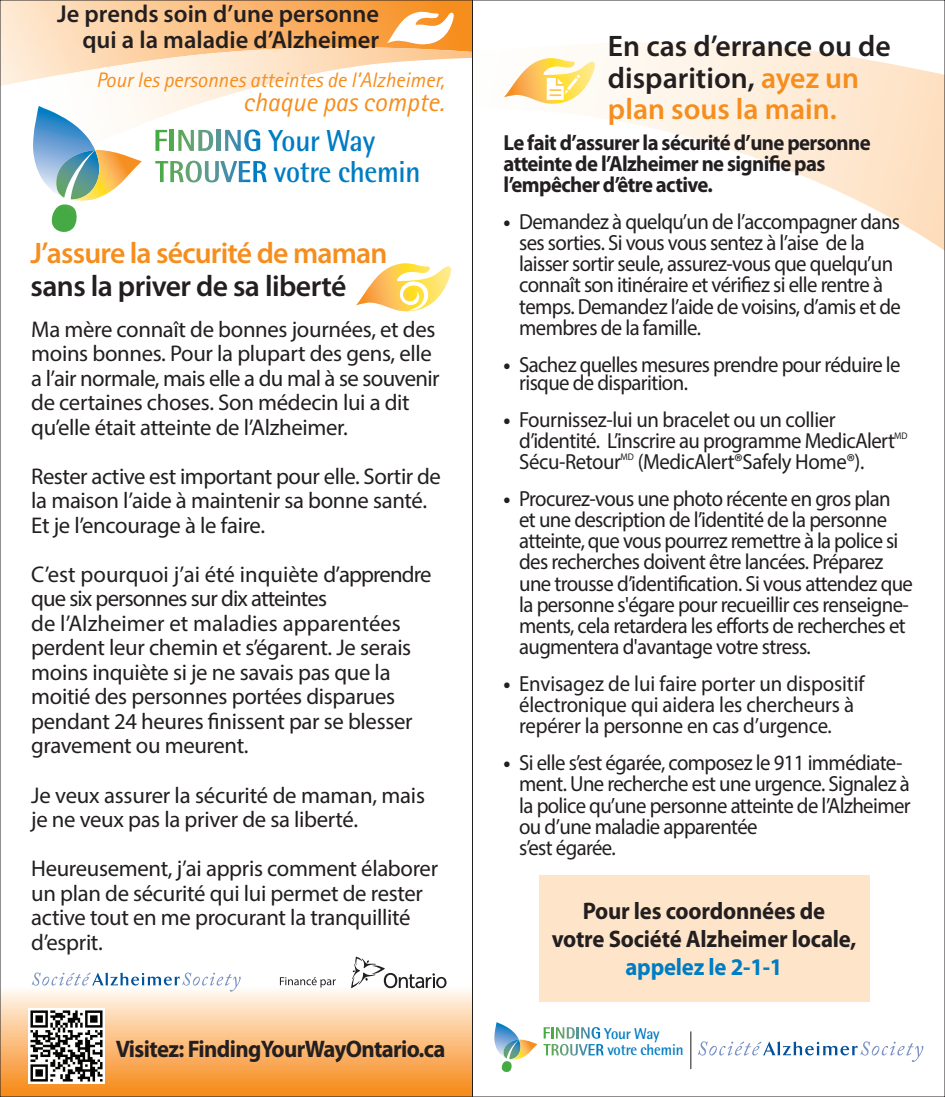
<style>
.page{position:relative;width:945px;height:1097px;background:#fff}
.page>*{position:absolute;margin:0;border:0;box-sizing:border-box;transform-origin:0 0}
.t1{font:700 30.45px/31px "Rotis Semi Sans";letter-spacing:-.01em;color:#007cc2;scale:.92 1}
.t2{font:600 29.75px/31.5px "Myriad Pro";color:#231f20}
.t3{font:600 29.75px/33.2px "Myriad Pro";letter-spacing:-.03em;color:#f68e1e}
.t4{font:italic 26.25px "Rotis Sans Serif";color:#f68e1e}
.t5{font:600 24.5px/26.2px "Myriad Pro";color:#231f20;text-align:right}
.t6{font:700 23.97px/28px "Myriad Pro";letter-spacing:-.01em;color:#231f20;text-align:center;scale:.95 1}
.t7{font:700 23.97px "Myriad Pro";letter-spacing:-.03em;color:#231f20;scale:.95 1}
.t8{font:22.75px/24.5px "Myriad Pro";letter-spacing:-.015em;color:#231f20}
.t9{font:22.75px "Myriad Pro";letter-spacing:-.04em;color:#231f20}
.t10{font:21.88px/21.2px "Myriad Pro";letter-spacing:-.03em;color:#231f20;scale:.95 1}
.t11{font:21.88px/21.2px "Myriad Pro";letter-spacing:-.01em;color:#231f20;scale:.95 1}
.t12{font:700 21.88px/21.2px "Myriad Pro";letter-spacing:-.03em;color:#231f20;scale:.95 1}
.t13{font:italic 21px "Rotis Sans Serif";color:#f68e1e}
.t14{font:700 15.75px/16.6px "Rotis Semi Sans";letter-spacing:-.01em;color:#007cc2;scale:.92 1}
.t15{font:9.62px "Myriad Pro";color:#231f20;scale:.95 1}
.s1{color:#231f20}
.s2{color:#f68e1e}
.s3{font-weight:700}
.s4{color:#007cc2}
</style>
<div class="page">
<svg style="left:120px;top:86px;width:147px;height:97px"></svg>
<div style="left:0;top:968px;width:472px;height:128px;background:linear-gradient(to bottom,#fff,#f78a19)"></div>
<svg style="left:32px;top:972px;width:209px;height:19px"></svg>
<svg style="left:2px;top:2px;width:469px;height:84px"></svg>
<svg style="left:356px;top:263px;width:95px;height:49px"></svg>
<img style="left:29px;top:1007px;width:75px;height:76px">
<svg style="left:33px;top:106px;width:109px;height:126px"></svg>
<svg style="left:155px;top:130px;width:12px;height:21px"></svg>
<hr style="left:170px;top:130px;width:4px;height:21px;background:#51a94d">
<svg style="left:178px;top:130px;width:35px;height:21px"></svg>
<hr style="left:217px;top:130px;width:4px;height:21px;background:#589595">
<svg style="left:225px;top:129px;width:35px;height:22px"></svg>
<svg style="left:155px;top:161px;width:112px;height:21px"></svg>
<svg style="left:280px;top:976px;width:56px;height:11px"></svg>
<svg style="left:351px;top:956px;width:96px;height:31px"></svg>
<svg style="left:584px;top:42px;width:359px;height:208px"></svg>
<svg style="left:504px;top:58px;width:91px;height:48px"></svg>
<hr style="left:690px;top:1031px;width:1px;height:37px;background:#231f20">
<svg style="left:698px;top:1041px;width:225px;height:20px"></svg>
<svg style="left:494px;top:1022px;width:44px;height:50px"></svg>
<svg style="left:544px;top:1027px;width:60px;height:28px"></svg>
<div style="left:539px;top:874px;width:331px;height:126px;background:#fee5c9"></div>
<svg style="left:769px;top:155px;width:11px;height:16px"></svg>
<p class="t5" style="left:57px;top:0;width:323px">Je prends soin ’d une personne qui laa maladie ’dAlzheimer</p>
<p class="t13" style="left:96px;top:67px;width:350px">Pour les personnes atteintes de ’l Alzheimer,</p>
<p class="t4" style="left:243px;top:87px;width:203px">chaque pas compte.</p>
<p class="t1" style="left:268px;top:125px;width:167px">Your Way votre chemin</p>
<p class="t3" style="left:31px;top:235px;width:358px">’J assure la sécurité de maman <span class="s1">sans la priver de sa liberté</span></p>
<p class="t8" style="left:31px;top:316px;width:410px">Ma mère connaît de bonnes journées, et des moins bonnes. Pour la plupart des gens, elle<br>’la air normale, mais elle a du mal seà souvenir de certaines choses. Son médecin lui a dit qu’elle était atteinte de ’lAlzheimer.</p>
<p class="t8" style="left:31px;top:463px;width:411px">Rester active est important pour elle. Sortir de la maison ’l aide à maintenir sa bonne santé.<br>Et je ’lencourage leà faire.</p>
<p class="t8" style="left:31px;top:561px;width:402px">’Cest pourquoi ’j ai été inquiète ’d apprendre</p>
<p class="t9" style="left:31px;top:584px;width:297px">que six personnes sur dix atteintes</p>
<p class="t8" style="left:31px;top:610px;width:371px">de ’lAlzheimer et maladies apparentées</p>
<p class="t8" style="left:31px;top:635px;width:382px">perdent leur chemin et ’ségarent Je. serais</p>
<p class="t8" style="left:31px;top:659px;width:361px">moins inquiète si je ne savais pas que la</p>
<p class="t8" style="left:31px;top:684px;width:365px">moitié des personnes portées disparues</p>
<p class="t8" style="left:219px;top:708px;width:195px">nissent par se blesser</p>
<p class="t8" style="left:31px;top:708px;width:219px">pendant 24 heures gravement ou meurent.</p>
<p class="t8" style="left:31px;top:782px;width:395px">Je veux assurer la sécurité de maman, mais je ne veux pas la priver de sa liberté.</p>
<p class="t8" style="left:31px;top:855px;width:408px">Heureusement ’j, ai appris comment élaborer un plan de sécurité qui lui permet de rester active tout en me procurant la tranquillité ’desprit.</p>
<p class="t7" style="left:116px;top:1033px;width:349px">Visitez: FindingYourWayOntario.ca</p>
<p class="t2" style="left:608px;top:30px;width:284px">En cas ’derrance ou de disparition, <span class="s2">ayez un plan sous la main.</span></p>
<p class="t12" style="left:780px;top:131px;width:97px;text-indent:-277px">Le fait ’d assurer la sécurité ’d une personne e pas</p>
<p class="t12" style="left:504px;top:152px;width:281px">atteinte de ’lAlzheimer ne signi ’lempêcher ’dêtre active.</p>
<p class="t10" style="left:519px;top:210px;width:403px;text-indent:-16px"><span class="s3">•</span> Demandez à quelqu’un de ’l accompagner dans ses sorties. Si vous vous sentez ’là aise de la laisser sortir seule, assurez-vous que quelqu’un connaît son itinéraire et véri ez si elle rentre à temps. Demandez ’l aide de voisins ’d, amis et de membres de la famille.</p>
<p class="t10" style="left:519px;top:354px;width:403px;line-height:18.4px;text-indent:-16px"><span class="s3">•</span> Sachez quelles mesures prendre pour réduire le risque de disparition.</p>
<p class="t10" style="left:638px;top:398px;width:240px;line-height:42.4px;text-indent:-134px"><span class="s3">•</span> Fournissez-lui un bracelet ou un collier (MedicAlert®Safely Home .(R</p>
<p class="t10" style="left:519px;top:429px;width:397px">’didentité ’L. inscrire au programme MedicAlert</p>
<p class="t15" style="left:894px;top:430px;width:15px">MD</p>
<p class="t10" style="left:519px;top:487px;width:416px;text-indent:-16px"><span class="s3">•</span> Procurez-vous une photo récente en gros plan<br>et une description de ’lidentité de la personne atteinte, que vous pourrez remettre laà police si des recherches doivent être lancées. Préparez une trousse ’didenti cation. Si vous attendez que</p>
<p class="t10" style="left:737px;top:614px;width:179px">orts de recherches et</p>
<p class="t10" style="left:519px;top:451px;width:109px">Sécu-Retour</p>
<p class="t15" style="left:621px;top:451px;width:15px">MD</p>
<p class="t10" style="left:519px;top:583px;width:412px;line-height:42.4px">la personne 'ségare pour recueillir ces renseigne&shy;augmentera 'd avantage votre stress.</p>
<p class="t11" style="left:519px;top:672px;width:365px;text-indent:-16px"><span class="s3">•</span> Envisagez de lui faire porter un dispositif électronique qui aidera les chercheurs à repérer la personne en cas ’d urgence.</p>
<p class="t10" style="left:519px;top:773px;width:413px">ment. Une recherche est une urgence. Signalez à</p>
<p class="t10" style="left:519px;top:614px;width:220px">ments, cela retardera les e</p>
<p class="t10" style="left:519px;top:741px;width:414px;line-height:42.4px;text-indent:-16px"><span class="s3">•</span> Si elle ’sest égarée, composez le 911 immédiate&shy;la police qu’une personne atteinte de ’lAlzheimer</p>
<p class="t10" style="left:519px;top:815px;width:252px">ou ’d une maladie apparentée ’sest égarée.</p>
<p class="t6" style="left:552px;top:895px;width:322px">Pour les coordonnées de<br>votre Société Alzheimer locale, <span class="s4">appelez le 2-1-1</span></p>
<p class="t14" style="left:604px;top:1024px;width:88px">Your Way votre chemin</p>
</div>
